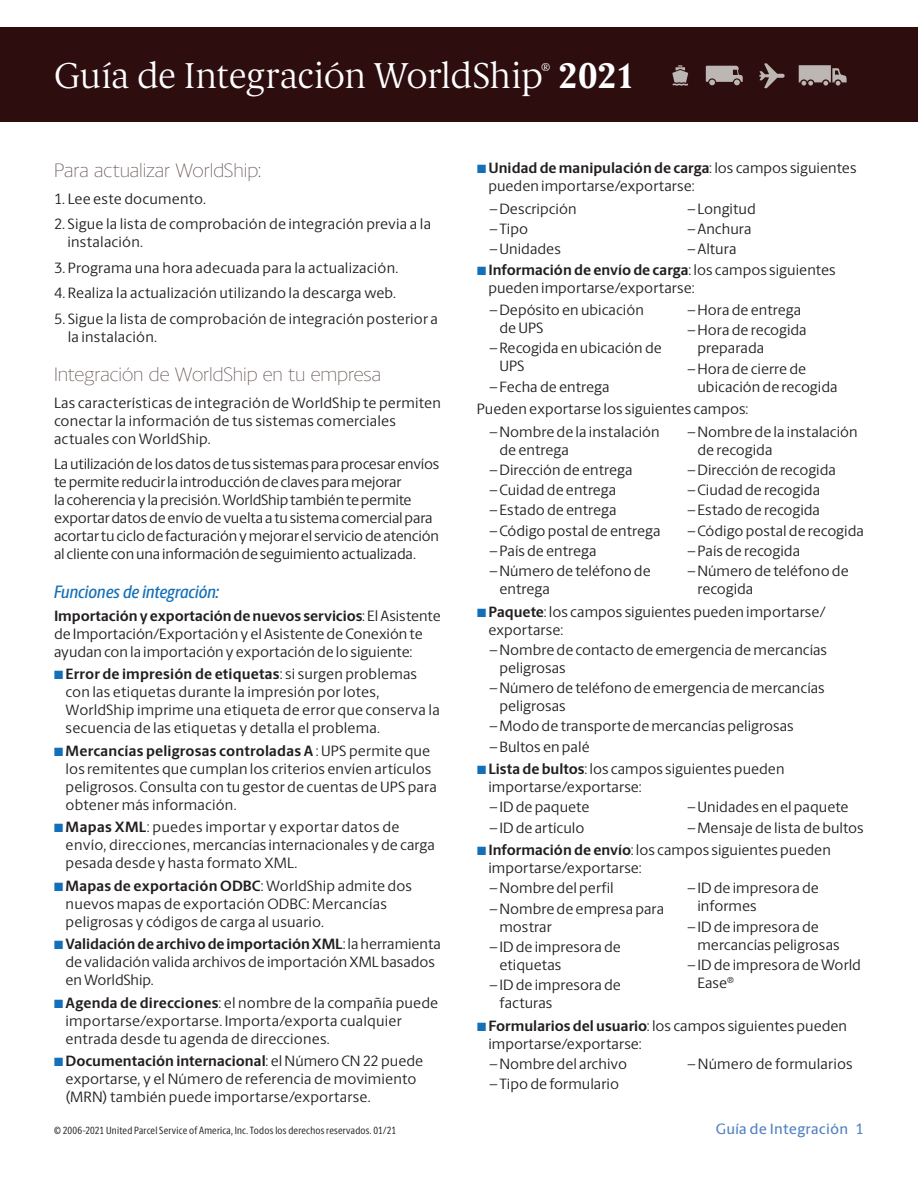
<style>
.page{position:relative;width:918px;height:1188px;background:#fff}
.page>*{position:absolute;margin:0;border:0;box-sizing:border-box;transform-origin:0 0}
.t1{font:200 36px "UPS Berlingske Serif Tx";letter-spacing:-.005em;color:#fff}
.t2{font:200 19.5px "UPS Berlingske Sans";letter-spacing:-.005em;color:#64504f}
.t3{font:italic 500 18px "UPS Berlingske Sans Cn";color:#136fb8}
.t4{font:15px/18px "UPS Berlingske Sans";letter-spacing:.005em;color:#231f20}
.t5{font:15px/18px "UPS Berlingske Sans";letter-spacing:-.015em;color:#231f20}
.t6{font:500 15px "UPS Berlingske Sans";letter-spacing:.01em;color:#5181c2}
.t7{font:10.5px "UPS Berlingske Sans Cn";letter-spacing:.02em;color:#231f20}
.s1{font-weight:700}
.s2{color:#136fb8}
</style>
<div class="page">
<div style="left:0;top:27px;width:918px;height:95px;background:#2e0d0f"></div>
<svg style="left:672px;top:65px;width:16px;height:21px"></svg>
<svg style="left:706px;top:66px;width:37px;height:20px"></svg>
<svg style="left:759px;top:63px;width:26px;height:25px"></svg>
<svg style="left:799px;top:65px;width:48px;height:21px"></svg>
<h1 class="t1" style="left:54px;top:50px;width:583px">Guía de Integración WorldShip<sup>®</sup> <span class="s1">2021</span></h1>
<h2 class="t2" style="left:54px;top:159px;width:209px">Para actualizar WorldShip:</h2>
<p class="t4" style="left:54px;top:189px;width:153px">1. Lee este documento.</p>
<p class="t4" style="left:68px;top:214px;width:365px;text-indent:-14px">2. Sigue la lista de comprobación de integración previa a la instalación.</p>
<p class="t4" style="left:54px;top:258px;width:346px">3. Programa una hora adecuada para la actualización.</p>
<p class="t4" style="left:54px;top:283px;width:344px">4. Realiza la actualización utilizando la descarga web.</p>
<p class="t4" style="left:68px;top:309px;width:372px;text-indent:-14px">5. Sigue la lista de comprobación de integración posterior a la instalación.</p>
<h2 class="t2" style="left:54px;top:363px;width:329px">Integración de WorldShip en tu empresa</h2>
<p class="t4" style="left:54px;top:393px;width:388px">Las características de integración de WorldShip te permiten conectar la información de tus sistemas comerciales actuales con WorldShip.</p>
<p class="t5" style="left:54px;top:454px;width:387px">La utilización de los datos de tus sistemas para procesar envíos te permite reducir la introducción de claves para mejorar<br>la coherencia y la precisión. WorldShip también te permite exportar datos de envío de vuelta a tu sistema comercial para acortar tu ciclo de facturación y mejorar el servicio de atención al cliente con una información de seguimiento actualizada.</p>
<p class="t3" style="left:54px;top:579px;width:167px">Funciones de integración:</p>
<p class="t4" style="left:54px;top:606px;width:388px"><span class="s1">Importación y exportación de nuevos servicios</span>: El Asistente de Importación/Exportación y el Asistente de Conexión te ayudan con la importación y exportación de lo siguiente:</p>
<p class="t4" style="left:66px;top:664px;width:376px;text-indent:-12px"><span class="s2">■</span> <span class="s1">Error de impresión de etiquetas</span>: si surgen problemas con las etiquetas durante la impresión por lotes, WorldShip imprime una etiqueta de error que conserva la secuencia de las etiquetas y detalla el problema.</p>
<p class="t4" style="left:66px;top:741px;width:373px;text-indent:-12px"><span class="s2">■</span> <span class="s1">Mercancías peligrosas controladas A</span> : UPS permite que los remitentes que cumplan los criterios envíen artículos peligrosos. Consulta con tu gestor de cuentas de UPS para obtener más información.</p>
<p class="t4" style="left:66px;top:817px;width:371px;text-indent:-12px"><span class="s2">■</span> <span class="s1">Mapas XML</span>: puedes importar y exportar datos de envío, direcciones, mercancías internacionales y de carga pesada desde y hasta formato XML.</p>
<p class="t4" style="left:66px;top:876px;width:348px;text-indent:-12px"><span class="s2">■</span> <span class="s1">Mapas de exportación ODBC</span>: WorldShip admite dos nuevos mapas de exportación ODBC: Mercancías peligrosas y códigos de carga al usuario.</p>
<p class="t4" style="left:65px;top:934px;width:377px;text-indent:-11px"><span class="s2">■</span> <span class="s1">Validación de archivo de importación XML</span>: la herramienta de validación valida archivos de importación XML basados en WorldShip.</p>
<p class="t4" style="left:66px;top:993px;width:374px;text-indent:-12px"><span class="s2">■</span> <span class="s1">Agenda de direcciones</span>: el nombre de la compañía puede importarse/exportarse. Importa/exporta cualquier entrada desde tu agenda de direcciones.</p>
<p class="t4" style="left:66px;top:1051px;width:359px;text-indent:-12px"><span class="s2">■</span> <span class="s1">Documentación internacional</span>: el Número CN 22 puede exportarse, y el Número de referencia de movimiento (MRN) también puede importarse/exportarse.</p>
<p class="t4" style="left:488px;top:159px;width:370px;text-indent:-11px"><span class="s2">■</span> <span class="s1">Unidad de manipulación de carga</span>: los campos siguientes pueden importarse/exportarse:</p>
<p class="t4" style="left:490px;top:199px;width:88px">– Descripción</p>
<p class="t4" style="left:490px;top:219px;width:40px">– Tipo</p>
<p class="t4" style="left:490px;top:240px;width:73px">– Unidades</p>
<p class="t4" style="left:688px;top:199px;width:70px">– Longitud</p>
<p class="t4" style="left:688px;top:219px;width:65px">– Anchura</p>
<p class="t4" style="left:688px;top:240px;width:50px">– Altura</p>
<p class="t4" style="left:488px;top:260px;width:349px;text-indent:-11px"><span class="s2">■</span> <span class="s1">Información de envío de carga</span>: los campos siguientes pueden importarse/exportarse:</p>
<p class="t4" style="left:499px;top:300px;width:146px;text-indent:-10px">– Depósito en ubicación de UPS</p>
<p class="t4" style="left:499px;top:339px;width:164px;text-indent:-10px">– Recogida en ubicación de<br>UPS</p>
<p class="t4" style="left:490px;top:377px;width:121px">– Fecha de entrega</p>
<p class="t4" style="left:688px;top:300px;width:115px">– Hora de entrega</p>
<p class="t4" style="left:697px;top:321px;width:111px;text-indent:-10px">– Hora de recogida preparada</p>
<p class="t4" style="left:697px;top:359px;width:142px;text-indent:-10px">– Hora de cierre de ubicación de recogida</p>
<p class="t4" style="left:477px;top:399px;width:273px">Pueden exportarse los siguientes campos:</p>
<p class="t4" style="left:499px;top:422px;width:162px;text-indent:-10px">– Nombre de la instalación de entrega</p>
<p class="t4" style="left:490px;top:460px;width:144px">– Dirección de entrega</p>
<p class="t4" style="left:490px;top:480px;width:128px">– Cuidad de entrega</p>
<p class="t4" style="left:490px;top:501px;width:128px">– Estado de entrega</p>
<p class="t4" style="left:490px;top:521px;width:172px">– Código postal de entrega</p>
<p class="t4" style="left:490px;top:541px;width:108px">– País de entrega</p>
<p class="t4" style="left:499px;top:561px;width:153px;text-indent:-10px">– Número de teléfono de entrega</p>
<p class="t4" style="left:697px;top:422px;width:162px;text-indent:-10px">– Nombre de la instalación de recogida</p>
<p class="t4" style="left:688px;top:460px;width:150px">– Dirección de recogida</p>
<p class="t4" style="left:688px;top:480px;width:134px">– Ciudad de recogida</p>
<p class="t4" style="left:688px;top:501px;width:134px">– Estado de recogida</p>
<p class="t4" style="left:688px;top:521px;width:178px">– Código postal de recogida</p>
<p class="t4" style="left:688px;top:541px;width:114px">– País de recogida</p>
<p class="t4" style="left:697px;top:561px;width:153px;text-indent:-10px">– Número de teléfono de recogida</p>
<p class="t4" style="left:488px;top:602px;width:339px;text-indent:-11px"><span class="s2">■</span> <span class="s1">Paquete</span>: los campos siguientes pueden importarse/ exportarse:</p>
<p class="t4" style="left:499px;top:640px;width:329px;text-indent:-10px">– Nombre de contacto de emergencia de mercancías peligrosas</p>
<p class="t4" style="left:499px;top:678px;width:327px;text-indent:-10px">– Número de teléfono de emergencia de mercancías peligrosas</p>
<p class="t4" style="left:490px;top:717px;width:306px">– Modo de transporte de mercancías peligrosas</p>
<p class="t4" style="left:490px;top:737px;width:101px">– Bultos en palé</p>
<p class="t4" style="left:488px;top:759px;width:298px;text-indent:-11px"><span class="s2">■</span> <span class="s1">Lista de bultos</span>: los campos siguientes pueden importarse/exportarse:</p>
<p class="t4" style="left:490px;top:798px;width:101px">– ID de paquete</p>
<p class="t4" style="left:490px;top:818px;width:96px">– ID de artículo</p>
<p class="t4" style="left:688px;top:798px;width:162px">– Unidades en el paquete</p>
<p class="t4" style="left:688px;top:818px;width:178px">– Mensaje de lista de bultos</p>
<p class="t4" style="left:488px;top:840px;width:344px;text-indent:-11px"><span class="s2">■</span> <span class="s1">Información de envío</span>: los campos siguientes pueden importarse/exportarse:</p>
<p class="t4" style="left:490px;top:879px;width:126px">– Nombre del perfil</p>
<p class="t4" style="left:499px;top:899px;width:166px;text-indent:-10px">– Nombre de empresa para mostrar</p>
<p class="t4" style="left:499px;top:937px;width:123px;text-indent:-10px">– ID de impresora de etiquetas</p>
<p class="t4" style="left:499px;top:975px;width:123px;text-indent:-10px">– ID de impresora de facturas</p>
<p class="t4" style="left:697px;top:879px;width:123px;text-indent:-10px">– ID de impresora de informes</p>
<p class="t4" style="left:697px;top:917px;width:144px;text-indent:-10px">– ID de impresora de mercancías peligrosas</p>
<p class="t4" style="left:697px;top:955px;width:165px;text-indent:-10px">– ID de impresora de World<br>Ease<sup>®</sup></p>
<p class="t4" style="left:488px;top:1016px;width:360px;text-indent:-11px"><span class="s2">■</span> <span class="s1">Formularios del usuario</span>: los campos siguientes pueden importarse/exportarse:</p>
<p class="t4" style="left:490px;top:1054px;width:139px">– Nombre del archivo</p>
<p class="t4" style="left:490px;top:1074px;width:131px">– Tipo de formulario</p>
<p class="t4" style="left:688px;top:1054px;width:167px">– Número de formularios</p>
<p class="t7" style="left:54px;top:1123px;width:344px">© 2006-2021 United Parcel Service of America, Inc. Todos los derechos reservados. 01/21</p>
<p class="t6" style="left:716px;top:1117px;width:150px">Guía de Integración 1</p>
</div>
